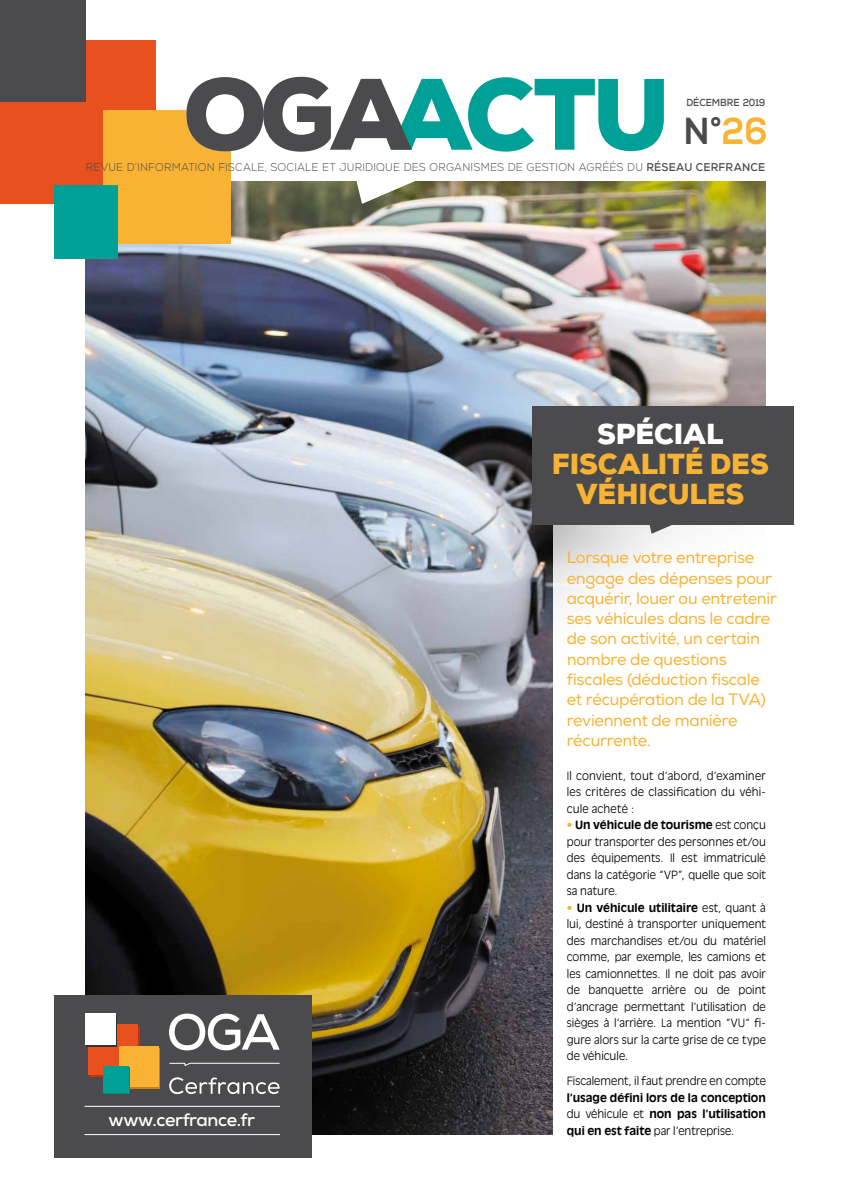
<style>
.page{position:relative;width:851px;height:1191px;background:#fff}
.page>*{position:absolute;margin:0;border:0;box-sizing:border-box;transform-origin:0 0}
.t1{font:900 98.25px "Nexa";letter-spacing:-.055em;color:#00a096}
.t2{font:37.5px "Nexa X Bold";color:#4b4b4d;scale:.9 1}
.t3{font:900 28.05px/30px "Nexa";color:#f8b334;text-align:center}
.t4{font:900 28.05px "Nexa";letter-spacing:-.005em;color:#fff}
.t5{font:700 17.85px "Nexa";letter-spacing:-.02em;color:#fff}
.t6{font:16.5px/20.2px "Nexa";letter-spacing:-.015em;color:#f8b334}
.t7{font:300 11.25px/16.5px "Antique Olive Std";letter-spacing:.005em;color:#000;text-align:justify}
.t8{font:700 11.25px/16.5px "Antique Olive Std";letter-spacing:-.005em;color:#000;text-align:justify}
.t9{font:300 11.25px "Nexa";letter-spacing:.02em;color:#4b4b4d;scale:.95 1}
.t10{font:700 10.2px "Nexa";letter-spacing:-.005em;color:#4b4b4d;scale:.91 1}
.s1{color:#fff}
.s2{color:#f8b334}
.s3{font-weight:700}
.s4{font-weight:700;color:#f8b334}
.s5{font-weight:300}
</style>
<div class="page">
<img style="left:85px;top:204px;width:680px;height:930px">
<svg style="left:155px;top:40px;width:611px;height:164px"></svg>
<svg style="left:356px;top:178px;width:65px;height:25px"></svg>
<div style="left:0;top:40px;width:155px;height:164px;background:#e8511e"></div>
<div style="left:0;top:0;width:86px;height:102px;background:#4b4b4d"></div>
<div style="left:103px;top:110px;width:127px;height:134px;background:#f8b334"></div>
<div style="left:54px;top:186px;width:63px;height:73px;background:#00a096"></div>
<div style="left:195px;top:86px;width:52px;height:53px;background:#fff;border-radius:50%"></div>
<div style="left:54px;top:995px;width:257px;height:163px;background:#4b4b4d"></div>
<hr style="left:84px;top:1106px;width:196px;height:1px;background:#fff">
<hr style="left:84px;top:1134px;width:196px;height:1px;background:#fff">
<div style="left:89px;top:1024px;width:49px;height:51px;background:#e8511e"></div>
<div style="left:87px;top:1015px;width:30px;height:31px;background:#fff"></div>
<div style="left:85px;top:1013px;width:30px;height:31px;background:#fff"></div>
<div style="left:120px;top:1048px;width:40px;height:40px;background:#f8b334"></div>
<div style="left:119px;top:1046px;width:39px;height:40px;background:#f8b334"></div>
<div style="left:104px;top:1067px;width:26px;height:27px;background:#00a096"></div>
<div style="left:103px;top:1066px;width:26px;height:26px;background:#00a096"></div>
<svg style="left:169px;top:1013px;width:110px;height:37px"></svg>
<svg style="left:169px;top:1062px;width:111px;height:4px"></svg>
<svg style="left:169px;top:1077px;width:111px;height:17px"></svg>
<div style="left:553px;top:462px;width:251px;height:689px;background:#fff"></div>
<div style="left:531px;top:406px;width:262px;height:118px;background:#4b4b4d"></div>
<svg style="left:581px;top:524px;width:177px;height:10px"></svg>
<h1 class="t1" style="left:183px;top:49px;width:488px"><span class="s1">OGA</span>ACTU</h1>
<p class="t10" style="left:686px;top:96px;width:88px">DÉCEMBRE 2019</p>
<h2 class="t2" style="left:683px;top:108px;width:95px">N°<span class="s2">26</span></h2>
<p class="t9" style="left:86px;top:160px;width:716px">REVUE D’INFORMATION FISCALE, SOCIALE ET JURIDIQUE DES ORGANISMES DE GESTION AGRÉÉS DU <span class="s3">RÉSEAU CERFRANCE</span></p>
<h3 class="t4" style="left:597px;top:416px;width:128px">SPÉCIAL</h3>
<h3 class="t3" style="left:551px;top:449px;width:218px">FISCALITÉ DES<br>VÉHICULES</h3>
<h3 class="t5" style="left:108px;top:1108px;width:148px">www.cerfrance.fr</h3>
<p class="t6" style="left:566px;top:548px;width:212px">Lorsque votre entreprise engage des dépenses pour acquérir, louer ou entretenir ses véhicules dans le cadre de son activité, un certain nombre de questions fiscales (déduction fiscale et récupération de la TVA) reviennent de manière récurrente.</p>
<p class="t7" style="left:566px;top:767px;width:200px">Il convient, tout d’abord, d’examiner les critères de classification du véhi&shy;cule acheté :</p>
<p class="t7" style="left:566px;top:817px;width:201px"><span class="s4">•</span> <span class="s3">Un véhicule de tourisme</span> est conçu pour transporter des personnes et/ou des équipements. Il est immatriculé dans la catégorie “VP”, quelle que soit sa nature.</p>
<p class="t7" style="left:566px;top:899px;width:201px"><span class="s4">•</span> <span class="s3">Un véhicule utilitaire</span> est, quant à lui, destiné à transporter uniquement des marchandises et/ou du matériel comme, par exemple, les camions et les camionnettes. Il ne doit pas avoir de banquette arrière ou de point d’ancrage permettant l’utilisation de sièges à l’arrière. La mention “VU“ fi&shy;gure alors sur la carte grise de ce type de véhicule.</p>
<p class="t7" style="left:566px;top:1073px;width:201px">Fiscalement, il faut prendre en compte</p>
<p class="t8" style="left:566px;top:1089px;width:201px">l’usage défini lors de la conception <span class="s5">du véhicule et</span> non pas l’utilisation qui en est faite <span class="s5">par l’entreprise.</span></p>
</div>
